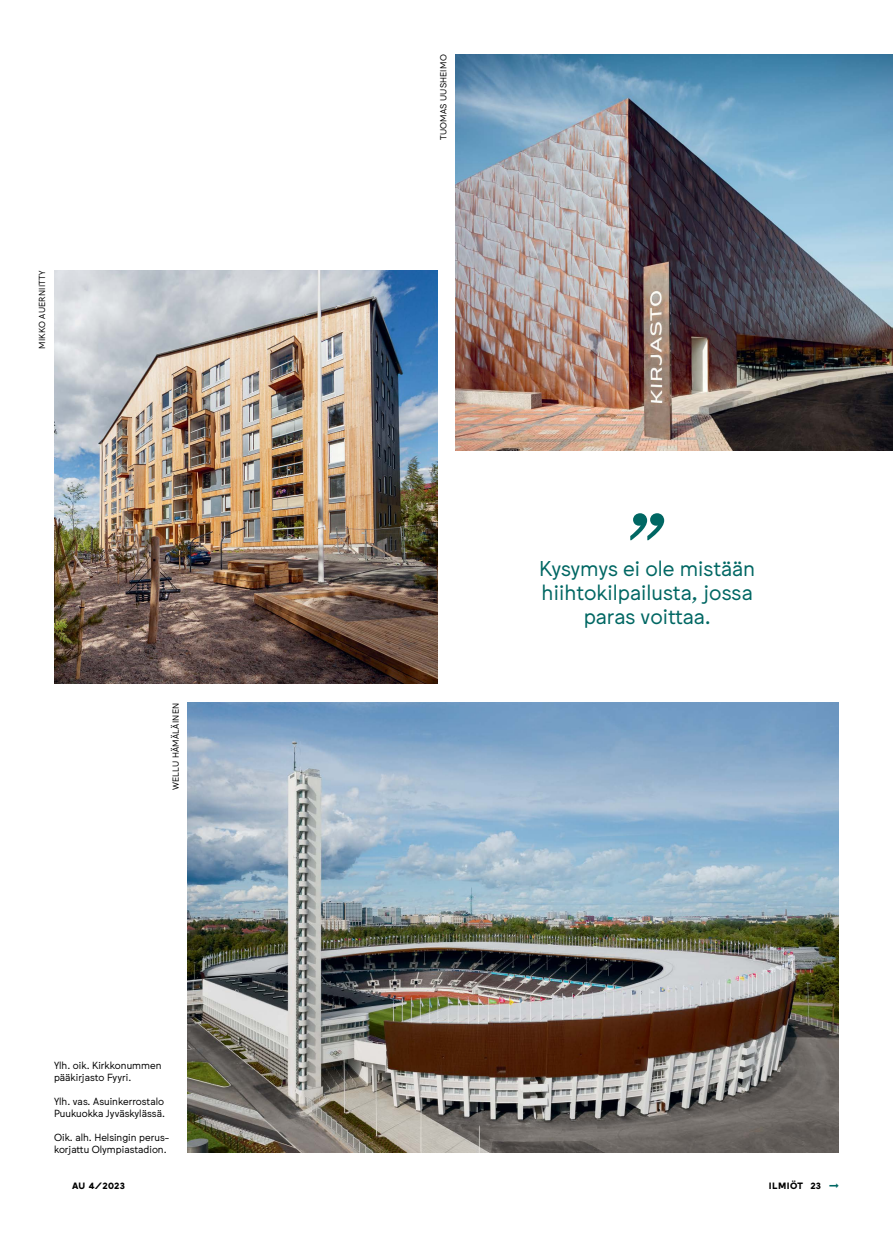
<style>
.page{position:relative;width:893px;height:1234px;background:#fff}
.page>*{position:absolute;margin:0;border:0;box-sizing:border-box;transform-origin:0 0}
._14_nosto__sans__keskitetty__ei_gridissä{font:21px/24px "Jungka";color:#006763;text-align:center}
.nuoli__-__juttu_jatkuu{font:700 12px "Jungka";color:#006763}
.kuvateksti__ei-gridissa{font:10.2px/12px "Jungka";color:#000}
.sivupää_2__oikea{font:700 9px "Jungka";letter-spacing:.03em;color:#000}
.sivupää_2__oikea-2{font:700 9px "Jungka";letter-spacing:.05em;color:#000}
.kuvaaja__oikea__sans{font:8.7px "Jungka";letter-spacing:.025em;color:#000}
</style>
<div class="page">
<svg style="left:630px;top:513px;width:34px;height:27px"></svg>
<img style="left:188px;top:702px;width:651px;height:450px">
<img style="left:54px;top:270px;width:383px;height:413px">
<img style="left:455px;top:54px;width:438px;height:396px">
<p class="kuvaaja__oikea__sans" style="left:37px;top:349px;width:80px;rotate:-90deg">MIKKO AUERNIITTY</p>
<p class="kuvaaja__oikea__sans" style="left:171px;top:789px;width:88px;rotate:-90deg">WELLU HÄMÄLÄINEN</p>
<p class="kuvaaja__oikea__sans" style="left:438px;top:140px;width:87px;rotate:-90deg">TUOMAS UUSHEIMO</p>
<p class="_14_nosto__sans__keskitetty__ei_gridissä" style="left:539px;top:557px;width:217px">Kysymys ei ole mistään hiihtokilpailusta, jossa paras voittaa.</p>
<p class="kuvateksti__ei-gridissa" style="left:54px;top:1058px;width:109px">Ylh. oik. Kirkkonummen pääkirjasto Fyyri.</p>
<p class="kuvateksti__ei-gridissa" style="left:54px;top:1094px;width:113px">Ylh. vas. Asuinkerrostalo<br>Puukuokka Jyväskylässä.</p>
<p class="kuvateksti__ei-gridissa" style="left:54px;top:1130px;width:117px">Oik. alh. Helsingin perus&shy;korjattu Olympiastadion.</p>
<p class="sivupää_2__oikea" style="left:72px;top:1180px;width:54px">AU 4/2023</p>
<p class="sivupää_2__oikea-2" style="left:769px;top:1180px;width:54px">ILMIÖT 23</p>
<p class="nuoli__-__juttu_jatkuu" style="left:829px;top:1178px;width:11px">→</p>
</div>
